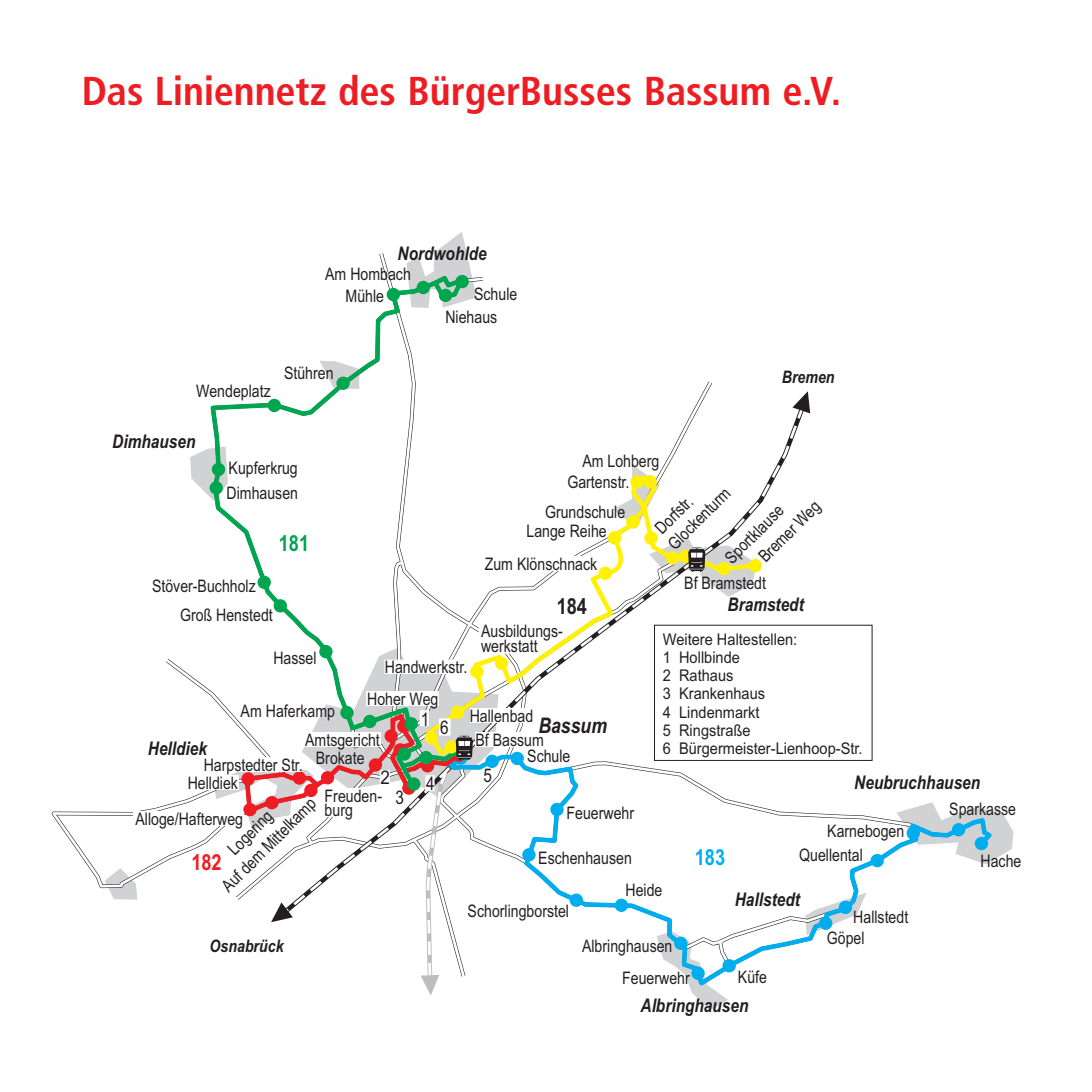
<style>
.page{position:relative;width:1092px;height:1092px;background:#fff}
.page>*{position:absolute;margin:0;border:0;box-sizing:border-box;transform-origin:0 0}
.t1{font:700 condensed 40.25px "Frutiger LT Std";letter-spacing:-.005em;color:#ee1d23}
.t2{font:700 22.22px "Arial Narrow";color:#00aeef}
.t3{font:700 22.22px "Arial Narrow";color:#ee1d23}
.t4{font:700 22.22px "Arial Narrow";color:#00a54f}
.t5{font:700 22.22px "Arial Narrow";color:#231f20}
.t6{font:italic 700 21.53px "Arial Narrow";color:#231f20}
.t7{font:italic 700 18.72px "Arial Narrow";color:#231f20}
.t8{font:18.72px "Arial Narrow";color:#231f20}
.t9{font:18.72px "Arial Narrow";color:#231f20;scale:1.11 1}
.t10{font:17.32px/13.7px "Arial Narrow";color:#231f20}
.t11{font:italic 700 17.32px "Arial Narrow";color:#231f20}
.t12{font:16.1px/18.2px "Arial Narrow";color:#231f20;scale:1.11 1}
</style>
<div class="page">
<svg style="left:190px;top:449px;width:18px;height:46px"></svg>
<svg style="left:996px;top:811px;width:18px;height:48px"></svg>
<svg style="left:691px;top:990px;width:37px;height:20px"></svg>
<svg style="left:792px;top:391px;width:19px;height:24px"></svg>
<svg style="left:531px;top:752px;width:465px;height:238px"></svg>
<div style="left:551px;top:803px;width:11px;height:12px;background:#00aeef;border-radius:50%"></div>
<div style="left:550px;top:802px;width:13px;height:14px;border:2px solid #00aeef;border-radius:50%"></div>
<div style="left:523px;top:849px;width:11px;height:11px;background:#00aeef;border-radius:50%"></div>
<div style="left:522px;top:848px;width:13px;height:13px;border:2px solid #00aeef;border-radius:50%"></div>
<div style="left:570px;top:894px;width:12px;height:11px;background:#00aeef;border-radius:50%"></div>
<div style="left:569px;top:893px;width:14px;height:13px;border:2px solid #00aeef;border-radius:50%"></div>
<div style="left:615px;top:899px;width:12px;height:11px;background:#00aeef;border-radius:50%"></div>
<div style="left:614px;top:898px;width:14px;height:13px;border:2px solid #00aeef;border-radius:50%"></div>
<div style="left:692px;top:967px;width:11px;height:11px;background:#00aeef;border-radius:50%"></div>
<div style="left:691px;top:966px;width:13px;height:13px;border:2px solid #00aeef;border-radius:50%"></div>
<div style="left:723px;top:959px;width:11px;height:12px;background:#00aeef;border-radius:50%"></div>
<div style="left:722px;top:959px;width:13px;height:13px;border:2px solid #00aeef;border-radius:50%"></div>
<div style="left:839px;top:901px;width:12px;height:12px;background:#00aeef;border-radius:50%"></div>
<div style="left:838px;top:900px;width:14px;height:13px;border:2px solid #00aeef;border-radius:50%"></div>
<div style="left:952px;top:824px;width:12px;height:11px;background:#00aeef;border-radius:50%"></div>
<div style="left:951px;top:823px;width:14px;height:13px;border:2px solid #00aeef;border-radius:50%"></div>
<div style="left:975px;top:837px;width:12px;height:12px;background:#00aeef;border-radius:50%"></div>
<div style="left:974px;top:836px;width:14px;height:14px;border:2px solid #00aeef;border-radius:50%"></div>
<div style="left:871px;top:854px;width:11px;height:12px;background:#00aeef;border-radius:50%"></div>
<div style="left:870px;top:853px;width:13px;height:14px;border:2px solid #00aeef;border-radius:50%"></div>
<div style="left:907px;top:827px;width:11px;height:11px;background:#00aeef;border-radius:50%"></div>
<div style="left:906px;top:826px;width:13px;height:13px;border:2px solid #00aeef;border-radius:50%"></div>
<div style="left:819px;top:917px;width:12px;height:11px;background:#00aeef;border-radius:50%"></div>
<div style="left:819px;top:916px;width:13px;height:13px;border:2px solid #00aeef;border-radius:50%"></div>
<div style="left:675px;top:937px;width:11px;height:11px;background:#00aeef;border-radius:50%"></div>
<div style="left:674px;top:936px;width:13px;height:13px;border:2px solid #00aeef;border-radius:50%"></div>
<svg style="left:208px;top:275px;width:208px;height:283px"></svg>
<svg style="left:405px;top:232px;width:73px;height:77px"></svg>
<div style="left:456px;top:276px;width:12px;height:11px;background:#00a54f;border-radius:50%"></div>
<div style="left:455px;top:275px;width:14px;height:13px;border:2px solid #00a54f;border-radius:50%"></div>
<div style="left:417px;top:282px;width:12px;height:11px;background:#00a54f;border-radius:50%"></div>
<div style="left:416px;top:281px;width:14px;height:13px;border:2px solid #00a54f;border-radius:50%"></div>
<div style="left:337px;top:377px;width:12px;height:12px;background:#00a54f;border-radius:50%"></div>
<div style="left:336px;top:376px;width:14px;height:14px;border:2px solid #00a54f;border-radius:50%"></div>
<div style="left:268px;top:400px;width:12px;height:11px;background:#00a54f;border-radius:50%"></div>
<div style="left:267px;top:399px;width:14px;height:13px;border:2px solid #00a54f;border-radius:50%"></div>
<div style="left:210px;top:482px;width:12px;height:11px;background:#00a54f;border-radius:50%"></div>
<div style="left:209px;top:481px;width:14px;height:13px;border:2px solid #00a54f;border-radius:50%"></div>
<div style="left:213px;top:463px;width:11px;height:12px;background:#00a54f;border-radius:50%"></div>
<div style="left:212px;top:462px;width:13px;height:14px;border:2px solid #00a54f;border-radius:50%"></div>
<div style="left:387px;top:289px;width:12px;height:11px;background:#00a54f;border-radius:50%"></div>
<div style="left:386px;top:288px;width:14px;height:13px;border:2px solid #00a54f;border-radius:50%"></div>
<div style="left:440px;top:290px;width:11px;height:11px;background:#00a54f;border-radius:50%"></div>
<div style="left:439px;top:289px;width:13px;height:13px;border:2px solid #00a54f;border-radius:50%"></div>
<div style="left:748px;top:559px;width:13px;height:13px;border:2px solid #fff101;border-radius:50%"></div>
<svg style="left:531px;top:472px;width:229px;height:285px"></svg>
<div style="left:484px;top:555px;width:112px;height:15px;background:#fff"></div>
<div style="left:469px;top:707px;width:64px;height:15px;background:#fff"></div>
<div style="left:475px;top:732px;width:69px;height:15px;background:#fff"></div>
<div style="left:23px;top:272px;width:223px;height:93px;background:#fff"></div>
<svg style="left:87px;top:558px;width:444px;height:437px"></svg>
<svg style="left:647px;top:536px;width:111px;height:62px"></svg>
<div style="left:0;top:266px;width:233px;height:101px;background:#fff"></div>
<h1 class="t1" style="left:82px;top:67px;width:760px">Das Liniennetz des BürgerBusses Bassum e.V.</h1>
<p class="t7" style="left:397px;top:246px;width:91px">Nordwohlde</p>
<p class="t10" style="left:325px;top:268px;width:87px">Am Hombach</p>
<p class="t10" style="left:345px;top:291px;width:40px">Mühle</p>
<p class="t10" style="left:196px;top:386px;width:76px">Wendeplatz</p>
<p class="t7" style="left:112px;top:434px;width:85px">Dimhausen</p>
<p class="t10" style="left:284px;top:368px;width:51px">Stühren</p>
<p class="t10" style="left:226px;top:457px;width:73px;line-height:24.8px">Kupferkrug<br>Dimhausen</p>
<p class="t4" style="left:279px;top:530px;width:32px">181</p>
<p class="t10" style="left:180px;top:573px;width:94px;line-height:28.7px;text-indent:-28px">Stöver-Buchholz<br>Groß Henstedt</p>
<p class="t10" style="left:445px;top:283px;width:73px;line-height:23.1px;text-indent:29px">Schule<br>Niehaus</p>
<p class="t10" style="left:582px;top:455px;width:79px">Am Lohberg</p>
<p class="t11" style="left:781px;top:370px;width:54px">Bremen</p>
<p class="t10" style="left:545px;top:468px;width:86px;line-height:30.3px;text-align:right">Gartenstr.<br>Grundschule</p>
<p class="t10" style="left:526px;top:525px;width:82px">Lange Reihe</p>
<p class="t10" style="left:485px;top:558px;width:114px">Zum Klönschnack</p>
<p class="t5" style="left:556px;top:593px;width:32px">184</p>
<p class="t10" style="left:667px;top:543px;width:82px;rotate:-45deg">Glockenturm</p>
<p class="t10" style="left:654px;top:527px;width:47px;rotate:-45deg">Dorfstr.</p>
<p class="t10" style="left:724px;top:556px;width:76px;rotate:-45deg">Sportklause</p>
<p class="t10" style="left:757px;top:555px;width:81px;rotate:-45deg">Bremer Weg</p>
<p class="t10" style="left:684px;top:578px;width:83px">Bf Bramstedt</p>
<p class="t7" style="left:727px;top:597px;width:78px">Bramstedt</p>
<p class="t10" style="left:481px;top:624px;width:83px;line-height:15.6px">Ausbildungs&shy;werkstatt</p>
<p class="t12" style="left:662px;top:631px;width:181px">Weitere Haltestellen:<br>1 Hollbinde<br>2 Rathaus<br>3 Krankenhaus<br>4 Lindenmarkt<br>5 Ringstraße<br>6 Bürgermeister-Lienhoop-Str.</p>
<p class="t10" style="left:273px;top:652px;width:45px">Hassel</p>
<p class="t10" style="left:385px;top:661px;width:84px">Handwerkstr.</p>
<p class="t10" style="left:367px;top:693px;width:73px">Hoher Weg</p>
<p class="t10" style="left:305px;top:734px;width:76px">Amtsgericht</p>
<p class="t10" style="left:240px;top:705px;width:96px">Am Haferkamp</p>
<p class="t10" style="left:469px;top:710px;width:65px">Hallenbad</p>
<p class="t8" style="left:421px;top:712px;width:10px">1</p>
<p class="t6" style="left:538px;top:717px;width:70px">Bassum</p>
<p class="t8" style="left:440px;top:720px;width:10px">6</p>
<p class="t10" style="left:475px;top:734px;width:70px">Bf Bassum</p>
<p class="t7" style="left:148px;top:741px;width:61px">Helldiek</p>
<p class="t10" style="left:527px;top:751px;width:45px">Schule</p>
<p class="t10" style="left:316px;top:752px;width:50px">Brokate</p>
<p class="t10" style="left:204px;top:759px;width:101px">Harpstedter Str.</p>
<p class="t8" style="left:483px;top:768px;width:10px">5</p>
<p class="t9" style="left:380px;top:770px;width:10px">2</p>
<p class="t7" style="left:854px;top:775px;width:127px">Neubruchhausen</p>
<p class="t8" style="left:426px;top:776px;width:10px">4</p>
<p class="t10" style="left:188px;top:778px;width:52px">Helldiek</p>
<p class="t10" style="left:324px;top:790px;width:59px">Freuden&shy;burg</p>
<p class="t8" style="left:395px;top:790px;width:10px">3</p>
<p class="t10" style="left:221px;top:885px;width:126px;rotate:-45deg">Auf dem Mittelkamp</p>
<p class="t10" style="left:949px;top:803px;width:68px">Sparkasse</p>
<p class="t10" style="left:566px;top:807px;width:69px">Feuerwehr</p>
<p class="t10" style="left:227px;top:848px;width:57px;rotate:-45deg">Logering</p>
<p class="t10" style="left:135px;top:814px;width:109px">Alloge/Hafterweg</p>
<p class="t10" style="left:827px;top:825px;width:79px">Karnebogen</p>
<p class="t10" style="left:799px;top:849px;width:65px">Quellental</p>
<p class="t2" style="left:694px;top:844px;width:32px">183</p>
<p class="t10" style="left:538px;top:852px;width:95px">Eschenhausen</p>
<p class="t3" style="left:191px;top:849px;width:32px">182</p>
<p class="t10" style="left:980px;top:855px;width:42px">Hache</p>
<p class="t10" style="left:625px;top:884px;width:38px">Heide</p>
<p class="t7" style="left:734px;top:892px;width:67px">Hallstedt</p>
<p class="t10" style="left:467px;top:905px;width:103px">Schorlingborstel</p>
<p class="t10" style="left:853px;top:911px;width:57px">Hallstedt</p>
<p class="t11" style="left:210px;top:939px;width:75px">Osnabrück</p>
<p class="t10" style="left:582px;top:940px;width:92px">Albringhausen</p>
<p class="t10" style="left:622px;top:972px;width:69px">Feuerwehr</p>
<p class="t10" style="left:738px;top:971px;width:31px">Küfe</p>
<p class="t7" style="left:640px;top:998px;width:109px">Albringhausen</p>
<p class="t10" style="left:826px;top:932px;width:39px">Göpel</p>
</div>
